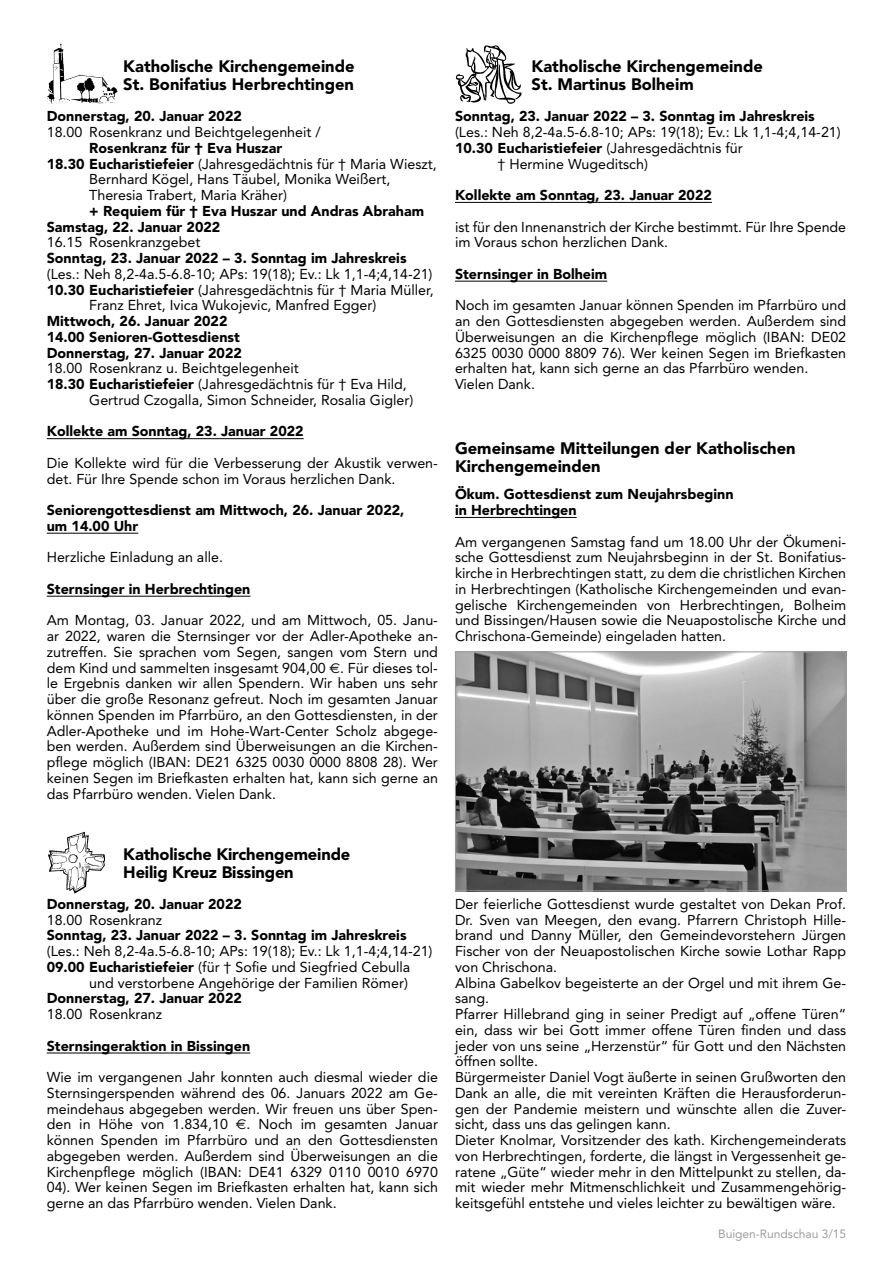
<style>
.page{position:relative;width:893px;height:1263px;background:#fff}
.page>*{position:absolute;margin:0;border:0;box-sizing:border-box;transform-origin:0 0}
.t1{font:900 16.5px/18px "Avenir";color:#000}
.t2{font:14.25px/15.8px "Avenir";color:#000}
.t3{font:900 14.25px/15.8px "Avenir";color:#000}
.t4{font:12px "Avenir";color:#9d9d9c}
.s1{font-weight:900}
.s2{font-family:"Euro Sans"}
.s3{font-weight:400}
</style>
<div class="page">
<hr style="left:47px;top:438px;width:257px;height:1px;background:#000">
<hr style="left:47px;top:533px;width:91px;height:1px;background:#000">
<hr style="left:47px;top:596px;width:203px;height:1px;background:#000">
<hr style="left:47px;top:1053px;width:203px;height:1px;background:#000">
<hr style="left:455px;top:202px;width:257px;height:1px;background:#000">
<hr style="left:455px;top:281px;width:152px;height:1px;background:#000">
<hr style="left:455px;top:517px;width:122px;height:1px;background:#000">
<img style="left:47px;top:43px;width:71px;height:61px">
<img style="left:48px;top:831px;width:56px;height:63px">
<img style="left:455px;top:45px;width:67px;height:59px">
<img style="left:457px;top:653px;width:387px;height:236px">
<div style="left:455px;top:651px;width:391px;height:240px;border:1px solid #9d9d9c"></div>
<p class="t1" style="left:123px;top:57px;width:233px">Katholische Kirchengemeinde<br>St. Bonifatius Herbrechtingen</p>
<p class="t3" style="left:47px;top:108px;width:197px">Donnerstag, 20. Januar 2022</p>
<p class="t2" style="left:47px;top:124px;width:276px">18.00 Rosenkranz und Beichtgelegenheit /</p>
<p class="t3" style="left:89px;top:140px;width:194px">Rosenkranz für † Eva Huszar</p>
<p class="t2" style="left:47px;top:156px;width:391px"><span class="s1">18.30 Eucharistiefeier</span> (Jahresgedächtnis für † Maria Wieszt,</p>
<p class="t2" style="left:89px;top:171px;width:303px">Bernhard Kögel, Hans Täubel, Monika Weißert,</p>
<p class="t2" style="left:89px;top:187px;width:199px">Theresia Trabert, Maria Kräher)</p>
<p class="t3" style="left:47px;top:203px;width:379px;text-indent:43px">+ Requiem für † Eva Huszar und Andras Abraham<br>Samstag, 22. Januar 2022</p>
<p class="t2" style="left:47px;top:234px;width:155px">16.15 Rosenkranzgebet</p>
<p class="t3" style="left:47px;top:250px;width:361px">Sonntag, 23. Januar 2022 – 3. Sonntag im Jahreskreis</p>
<p class="t2" style="left:47px;top:266px;width:387px">(Les.: Neh 8,2-4a.5-6.8-10; APs: 19(18); Ev.: Lk 1,1-4;4,14-21)</p>
<p class="t2" style="left:47px;top:282px;width:389px"><span class="s1">10.30 Eucharistiefeier</span> (Jahresgedächtnis für † Maria Müller,</p>
<p class="t2" style="left:89px;top:297px;width:289px">Franz Ehret, Ivica Wukojevic, Manfred Egger)</p>
<p class="t3" style="left:47px;top:313px;width:197px">Mittwoch, 26. Januar 2022<br>14.00 Senioren-Gottesdienst<br>Donnerstag, 27. Januar 2022</p>
<p class="t2" style="left:47px;top:360px;width:254px">18.00 Rosenkranz u. Beichtgelegenheit</p>
<p class="t2" style="left:47px;top:376px;width:362px"><span class="s1">18.30 Eucharistiefeier</span> (Jahresgedächtnis für † Eva Hild,</p>
<p class="t2" style="left:89px;top:392px;width:326px">Gertrud Czogalla, Simon Schneider, Rosalia Gigler)</p>
<p class="t3" style="left:47px;top:423px;width:258px">Kollekte am Sonntag, 23. Januar 2022</p>
<p class="t2" style="left:47px;top:455px;width:393px">Die Kollekte wird für die Verbesserung der Akustik verwen&shy;det. Für Ihre Spende schon im Voraus herzlichen Dank.</p>
<p class="t3" style="left:47px;top:502px;width:359px">Seniorengottesdienst am Mittwoch, 26. Januar 2022, um 14.00 Uhr</p>
<p class="t2" style="left:47px;top:549px;width:178px">Herzliche Einladung an alle.</p>
<p class="t3" style="left:47px;top:581px;width:205px">Sternsinger in Herbrechtingen</p>
<p class="t2" style="left:47px;top:612px;width:393px;text-align:justify">Am Montag, 03. Januar 2022, und am Mittwoch, 05. Janu&shy;ar 2022, waren die Sternsinger vor der Adler-Apotheke an&shy;zutreffen. Sie sprachen vom Segen, sangen vom Stern und dem Kind und sammelten insgesamt 904,00 <span class="s2">E</span>. Für dieses tol&shy;le Ergebnis danken wir allen Spendern. Wir haben uns sehr über die große Resonanz gefreut. Noch im gesamten Januar können Spenden im Pfarrbüro, an den Gottesdiensten, in der Adler-Apotheke und im Hohe-Wart-Center Scholz abgege&shy;ben werden. Außerdem sind Überweisungen an die Kirchen&shy;pflege möglich (IBAN: DE21 6325 0030 0000 8808 28). Wer keinen Segen im Briefkasten erhalten hat, kann sich gerne an das Pfarrbüro wenden. Vielen Dank.</p>
<p class="t1" style="left:531px;top:57px;width:233px">Katholische Kirchengemeinde<br>St. Martinus Bolheim</p>
<p class="t3" style="left:455px;top:108px;width:361px">Sonntag, 23. Januar 2022 – 3. Sonntag im Jahreskreis</p>
<p class="t2" style="left:455px;top:124px;width:387px">(Les.: Neh 8,2-4a.5-6.8-10; APs: 19(18); Ev.: Lk 1,1-4;4,14-21)</p>
<p class="t3" style="left:455px;top:140px;width:289px">10.30 Eucharistiefeier <span class="s3">(Jahresgedächtnis für</span></p>
<p class="t2" style="left:497px;top:156px;width:152px">† Hermine Wugeditsch)</p>
<p class="t3" style="left:455px;top:187px;width:258px">Kollekte am Sonntag, 23. Januar 2022</p>
<p class="t2" style="left:455px;top:219px;width:393px">ist für den Innenanstrich der Kirche bestimmt. Für Ihre Spende im Voraus schon herzlichen Dank.</p>
<p class="t3" style="left:455px;top:266px;width:154px">Sternsinger in Bolheim</p>
<p class="t2" style="left:455px;top:298px;width:393px">Noch im gesamten Januar können Spenden im Pfarrbüro und an den Gottesdiensten abgegeben werden. Außerdem sind Überweisungen an die Kirchenpflege möglich (IBAN: DE02<br>6325 0030 0000 8809 76). Wer keinen Segen im Briefkasten erhalten hat, kann sich gerne an das Pfarrbüro wenden.<br>Vielen Dank.</p>
<p class="t1" style="left:455px;top:439px;width:342px">Gemeinsame Mitteilungen der Katholischen<br>Kirchengemeinden</p>
<p class="t3" style="left:455px;top:486px;width:280px">Ökum. Gottesdienst zum Neujahrsbeginn in Herbrechtingen</p>
<p class="t2" style="left:455px;top:534px;width:393px;text-align:justify">Am vergangenen Samstag fand um 18.00 Uhr der Ökumeni&shy;sche Gottesdienst zum Neujahrsbeginn in der St. Bonifatius&shy;kirche in Herbrechtingen statt, zu dem die christlichen Kirchen in Herbrechtingen (Katholische Kirchengemeinden und evan&shy;gelische Kirchengemeinden von Herbrechtingen, Bolheim und Bissingen/Hausen sowie die Neuapostolische Kirche und Chrischona-Gemeinde) eingeladen hatten.</p>
<p class="t1" style="left:123px;top:845px;width:229px">Katholische Kirchengemeinde<br>Heilig Kreuz Bissingen</p>
<p class="t3" style="left:47px;top:896px;width:197px">Donnerstag, 20. Januar 2022</p>
<p class="t2" style="left:47px;top:912px;width:117px">18.00 Rosenkranz</p>
<p class="t3" style="left:47px;top:927px;width:361px">Sonntag, 23. Januar 2022 – 3. Sonntag im Jahreskreis</p>
<p class="t2" style="left:47px;top:943px;width:387px">(Les.: Neh 8,2-4a.5-6.8-10; APs: 19(18); Ev.: Lk 1,1-4;4,14-21)</p>
<p class="t2" style="left:47px;top:959px;width:365px"><span class="s1">09.00 Eucharistiefeier</span> (für † Sofie und Siegfried Cebulla</p>
<p class="t2" style="left:89px;top:975px;width:320px">und verstorbene Angehörige der Familien Römer)</p>
<p class="t3" style="left:47px;top:990px;width:197px">Donnerstag, 27. Januar 2022</p>
<p class="t2" style="left:47px;top:1006px;width:117px">18.00 Rosenkranz</p>
<p class="t3" style="left:47px;top:1037px;width:205px">Sternsingeraktion in Bissingen</p>
<p class="t2" style="left:47px;top:1069px;width:393px;text-align:justify">Wie im vergangenen Jahr konnten auch diesmal wieder die Sternsingerspenden während des 06. Januars 2022 am Ge&shy;meindehaus abgegeben werden. Wir freuen uns über Spen&shy;den in Höhe von 1.834,10 <span class="s2">E</span>. Noch im gesamten Januar können Spenden im Pfarrbüro und an den Gottesdiensten abgegeben werden. Außerdem sind Überweisungen an die Kirchenpflege möglich (IBAN: DE41 6329 0110 0010 6970<br>04). Wer keinen Segen im Briefkasten erhalten hat, kann sich gerne an das Pfarrbüro wenden. Vielen Dank.</p>
<p class="t2" style="left:455px;top:896px;width:393px">Der feierliche Gottesdienst wurde gestaltet von Dekan Prof.<br>Dr. Sven van Meegen, den evang. Pfarrern Christoph Hille&shy;brand und Danny Müller, den Gemeindevorstehern Jürgen Fischer von der Neuapostolischen Kirche sowie Lothar Rapp von Chrischona.<br>Albina Gabelkov begeisterte an der Orgel und mit ihrem Ge&shy;sang.<br>Pfarrer Hillebrand ging in seiner Predigt auf „offene Türen“ ein, dass wir bei Gott immer offene Türen finden und dass jeder von uns seine „Herzenstür“ für Gott und den Nächsten öffnen sollte.<br>Bürgermeister Daniel Vogt äußerte in seinen Grußworten den Dank an alle, die mit vereinten Kräften die Herausforderun&shy;gen der Pandemie meistern und wünschte allen die Zuver&shy;sicht, dass uns das gelingen kann.<br>Dieter Knolmar, Vorsitzender des kath. Kirchengemeinderats von Herbrechtingen, forderte, die längst in Vergessenheit ge&shy;ratene „Güte“ wieder mehr in den Mittelpunkt zu stellen, da&shy;mit wieder mehr Mitmenschlichkeit und Zusammengehörig&shy;keitsgefühl entstehe und vieles leichter zu bewältigen wäre.</p>
<p class="t4" style="left:718px;top:1227px;width:130px">Buigen-Rundschau 3/15</p>
</div>
